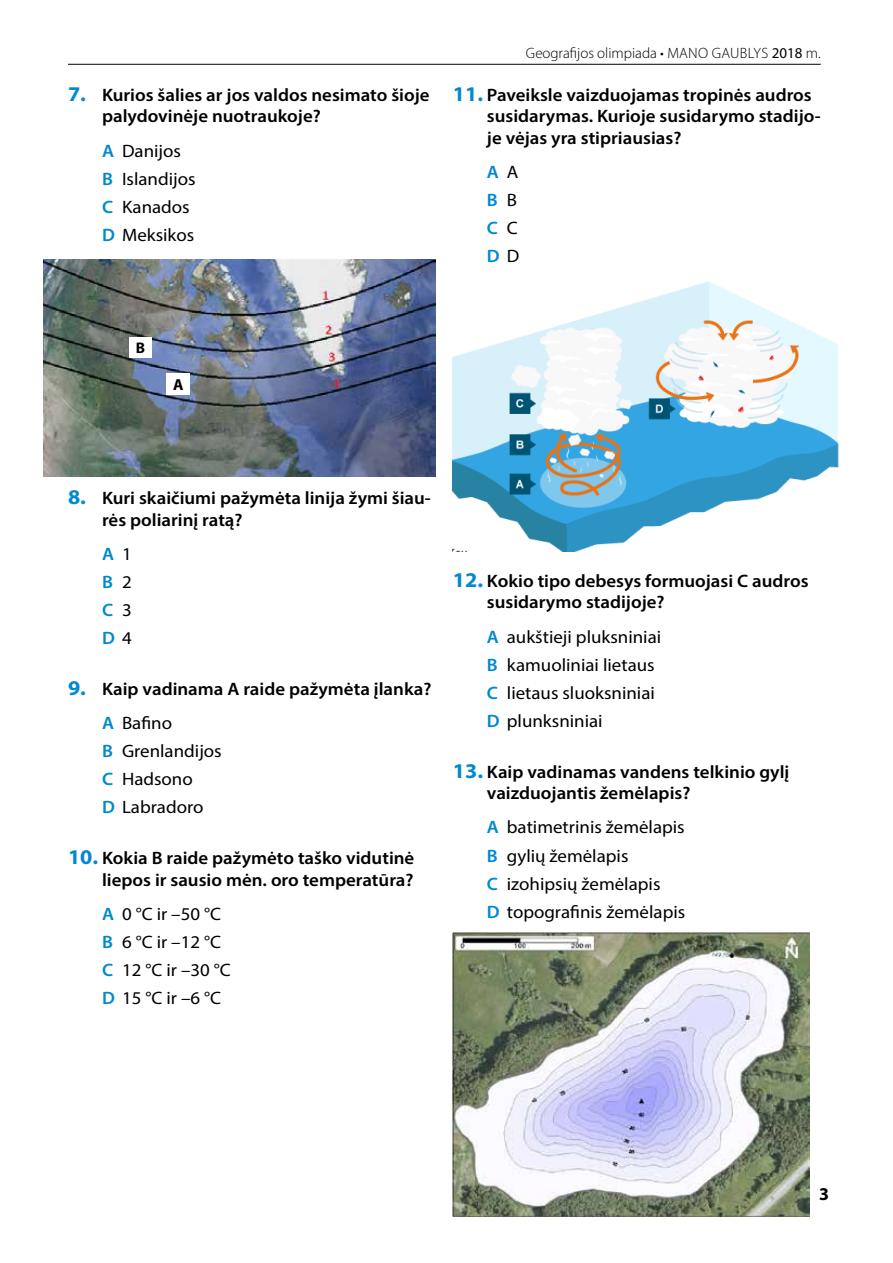
<style>
.page{position:relative;width:893px;height:1263px;background:#fff}
.page>*{position:absolute;margin:0;border:0;box-sizing:border-box;transform-origin:0 0}
.t1{font:600 18px/21.6px "Myriad Pro";color:#000;scale:1.05 1}
.t2{font:18px/28px "Myriad Pro";color:#000;scale:1.05 1}
.t3{font:600 18px/28px "Myriad Pro";color:#0089cf;text-align:justify;scale:1.05 1}
.t4{font:700 18px "Myriad Pro";color:#000}
.t5{font:700 15.9px "Myriad Pro";color:#000}
.t6{font:700 15.45px "Myriad Pro";color:#000}
.t7{font:300 15px "Myriad Pro";color:#000}
.s1{font-weight:700;font-size:21px;color:#0089cf}
.s2{font-weight:600;color:#0089cf}
.s3{font-weight:400}
.s4{font-weight:400;color:#000}
.s5{color:#0089cf}
</style>
<div class="page">
<hr style="left:68px;top:64px;width:753px;height:1px;background:#000">
<img style="left:43px;top:259px;width:393px;height:218px">
<img style="left:453px;top:281px;width:386px;height:271px">
<img style="left:453px;top:932px;width:356px;height:284px">
<div style="left:167px;top:373px;width:23px;height:21px;background:#fff"></div>
<div style="left:129px;top:337px;width:23px;height:21px;background:#fff"></div>
<p class="t1" style="left:102px;top:83px;width:313px;text-indent:-34px"><span class="s1">7.</span> Kurios šalies ar jos valdos nesimato šioje palydovinėje nuotraukoje?</p>
<p class="t2" style="left:102px;top:136px;width:91px"><span class="s2">A</span> Danijos<br><span class="s2">B</span> Islandijos<br><span class="s2">C</span> Kanados<br><span class="s2">D</span> Meksikos</p>
<p class="t7" style="left:526px;top:44px;width:296px">Geografijos olimpiada • Mano Gaublys <span class="s3">2018</span> m.</p>
<p class="t1" style="left:487px;top:83px;width:319px;text-indent:-34px"><span class="s1">11.</span> Paveiksle vaizduojamas tropinės audros susidarymas. Kurioje susidarymo stadijo&shy;je vėjas yra stipriausias?</p>
<p class="t3" style="left:487px;top:158px;width:33px;text-align:left">A <span class="s4">A<br></span>B <span class="s4">B<br></span>C <span class="s4">C<br></span>D <span class="s4">D</span></p>
<p class="t6" style="left:136px;top:338px;width:11px">B</p>
<p class="t5" style="left:173px;top:374px;width:12px">A</p>
<p class="t1" style="left:102px;top:487px;width:315px;text-indent:-34px"><span class="s1">8.</span> Kuri skaičiumi pažymėta linija žymi šiau&shy;rės poliarinį ratą?</p>
<p class="t3" style="left:102px;top:539px;width:30px">A <span class="s4">1<br></span>B <span class="s4">2<br></span>C <span class="s4">3<br></span>D <span class="s4">4</span></p>
<p class="t1" style="left:102px;top:671px;width:315px;line-height:34.3px;text-indent:-34px"><span class="s1">9.</span> Kaip vadinama A raide pažymėta įlanka?<br><span class="s5">A</span> <span class="s3">Bafino</span></p>
<p class="t2" style="left:102px;top:737px;width:116px"><span class="s2">B</span> Grenlandijos<br><span class="s2">C</span> Hadsono<br><span class="s2">D</span> Labradoro</p>
<p class="t1" style="left:68px;top:847px;width:331px;text-align:right"><span class="s1">10.</span> Kokia B raide pažymėto taško vidutinė liepos ir sausio mėn. oro temperatūra?</p>
<p class="t2" style="left:102px;top:899px;width:124px"><span class="s2">A</span> 0 °C ir –50 °C<br><span class="s2">B</span> 6 °C ir –12 °C<br><span class="s2">C</span> 12 °C ir –30 °C<br><span class="s2">D</span> 15 °C ir –6 °C</p>
<p class="t1" style="left:487px;top:569px;width:308px;text-indent:-34px"><span class="s1">12.</span> Kokio tipo debesys formuojasi C audros susidarymo stadijoje?</p>
<p class="t2" style="left:487px;top:622px;width:168px"><span class="s2">A</span> aukštieji pluksniniai<br><span class="s2">B</span> kamuoliniai lietaus<br><span class="s2">C</span> lietaus sluoksniniai<br><span class="s2">D</span> plunksniniai</p>
<p class="t1" style="left:487px;top:760px;width:290px;text-indent:-34px"><span class="s1">13.</span> Kaip vadinamas vandens telkinio gylį vaizduojantis žemėlapis?</p>
<p class="t2" style="left:487px;top:813px;width:191px"><span class="s2">A</span> batimetrinis žemėlapis<br><span class="s2">B</span> gylių žemėlapis<br><span class="s2">C</span> izohipsių žemėlapis<br><span class="s2">D</span> topografinis žemėlapis</p>
<p class="t4" style="left:819px;top:1182px;width:11px">3</p>
</div>
